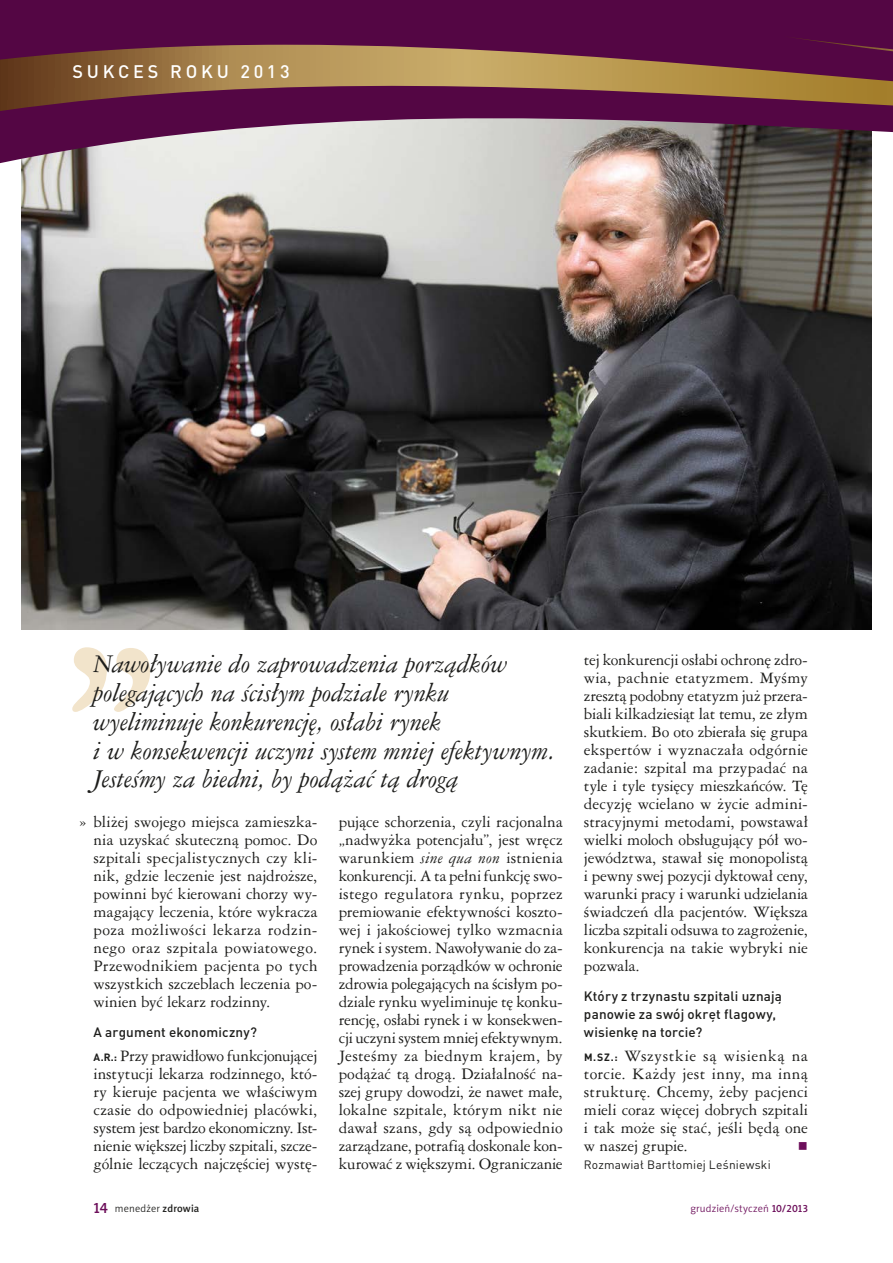
<style>
.page{position:relative;width:893px;height:1263px;background:#fff}
.page>*{position:absolute;margin:0;border:0;box-sizing:border-box;transform-origin:0 0}
.t1{font:italic 24px/28.8px "Ameri Garmnd PL";letter-spacing:-.005em;color:#1d1d1b}
.t2{font:500 18px "DIN Pro";letter-spacing:.21em;color:#fff}
.t3{font:15px/18px "Ameri Garmnd PL";letter-spacing:-.005em;color:#1d1d1b;text-align:justify}
.t4{font:15px "Newspaper Pi Normal";color:#6c0e5a}
.t5{font:500 13.5px/18px "DIN Pro";letter-spacing:.01em;color:#1d1d1b}
.t6{font:12px "DIN Pro";letter-spacing:.02em;color:#1d1d1b}
.t7{font:10.5px "Naomi Sans EFNTT Light";letter-spacing:.015em;color:#6c0e5a}
.t8{font:10.5px "Naomi Sans EFNTT Light";letter-spacing:.015em;color:#1d1d1b}
.s1{font-family:"DIN Pro";font-weight:700;font-size:10.5px}
.s2{font-style:italic}
.s3{font-family:"Naomi Sans EFNTT Medium";font-size:15px;color:#6c0e5a}
.s4{font-family:"Naomi Sans EFNTT Medium"}
</style>
<div class="page">
<img style="left:21px;top:168px;width:851px;height:461px">
<svg style="left:72px;top:647px;width:78px;height:65px"></svg>
<svg style="left:0;top:0;width:893px;height:168px;background:#7a496d"></svg>
<svg style="left:0;top:45px;width:893px;height:66px;background:#844f46"></svg>
<svg style="left:784px;top:36px;width:109px;height:15px;background:#560b42"></svg>
<p class="t2" style="left:72px;top:59px;width:45px">Sukces</p>
<p class="t2" style="left:170px;top:59px;width:121px">Rok u 2013</p>
<h1 class="t1" style="left:94px;top:649px;width:463px">Nawoływanie do zaprowadzenia porządków polegających na ścisłym podziale rynku wyeliminuje konkurencję, osłabi rynek<br>i w konsekwencji uczyni system mniej efektywnym.<br>Jesteśmy za biedni, by podążać tą drogą</h1>
<p class="t3" style="left:584px;top:651px;width:225px">tej konkurencji osłabi ochronę zdro&shy;wia, pachnie etatyzmem. Myśmy zresztą podobny etatyzm już przera&shy;biali kilkadziesiąt lat temu, ze złym skutkiem. Bo oto zbierała się grupa ekspertów i wyznaczała odgórnie zadanie: szpital ma przypadać na tyle i tyle tysięcy mieszkańców. Tę decyzję wcielano w życie admini&shy;stracyjnymi metodami, powstawał wielki moloch obsługujący pół wo&shy;jewództwa, stawał się monopolistą i pewny swej pozycji dyktował ceny, warunki pracy i warunki udzielania świadczeń dla pacjentów. Większa liczba szpitali odsuwa to zagrożenie, konkurencja na takie wybryki nie pozwala.</p>
<p class="t5" style="left:584px;top:987px;width:200px">Który z trzynastu szpitali uznają panowie za swój okręt flagowy, wisienkę na torcie?</p>
<p class="t3" style="left:584px;top:1047px;width:225px"><span class="s1">M.Sz .:</span> Wszystkie są wisienką na torcie. Każdy jest inny, ma inną strukturę. Chcemy, żeby pacjenci mieli coraz więcej dobrych szpitali i tak może się stać, jeśli będą one w naszej grupie.</p>
<p class="t3" style="left:94px;top:813px;width:225px">bliżej swojego miejsca zamieszka&shy;nia uzyskać skuteczną pomoc. Do szpitali specjalistycznych czy kli&shy;nik, gdzie leczenie jest najdroższe, powinni być kierowani chorzy wy&shy;magający leczenia, które wykracza poza możliwości lekarza rodzin&shy;nego oraz szpitala powiatowego.<br>Przewodnikiem pacjenta po tych wszystkich szczeblach leczenia po&shy;winien być lekarz rodzinny.</p>
<p class="t5" style="left:94px;top:1023px;width:165px">A argument ekonomiczny?</p>
<p class="t3" style="left:94px;top:1047px;width:225px"><span class="s1">A.R.:</span> Przy prawidłowo funkcjonującej instytucji lekarza rodzinnego, któ&shy;ry kieruje pacjenta we właściwym czasie do odpowiedniej placówki, system jest bardzo ekonomiczny. Ist&shy;nienie większej liczby szpitali, szcze&shy;gólnie leczących najczęściej wystę-</p>
<p class="t3" style="left:339px;top:813px;width:225px">pujące schorzenia, czyli racjonalna „nadwyżka potencjału”, jest wręcz warunkiem <span class="s2">sine qua non</span> istnienia konkurencji. A ta pełni funkcję swo&shy;istego regulatora rynku, poprzez premiowanie efektywności koszto&shy;wej i jakościowej tylko wzmacnia rynek i system. Nawoływanie do za&shy;prowadzenia porządków w ochronie zdrowia polegających na ścisłym po&shy;dziale rynku wyeliminuje tę konku&shy;rencję, osłabi rynek i w konsekwen&shy;cji uczyni system mniej efektywnym.<br>Jesteśmy za biednym krajem, by podążać tą drogą. Działalność na&shy;szej grupy dowodzi, że nawet małe, lokalne szpitale, którym nikt nie dawał szans, gdy są odpowiednio zarządzane, potrafią doskonale kon&shy;kurować z większymi. Ograniczanie</p>
<p class="t3" style="left:79px;top:813px;width:9px">»</p>
<p class="t4" style="left:798px;top:1138px;width:12px">r</p>
<p class="t6" style="left:584px;top:1157px;width:188px">Rozmawiał Bartłomiej Leśniewski</p>
<p class="t8" style="left:94px;top:1202px;width:107px"><span class="s3">14</span> menedżer <span class="s4">zdrowia</span></p>
<p class="t7" style="left:690px;top:1202px;width:119px">grudzień/styczeń <span class="s4">10/2013</span></p>
</div>
